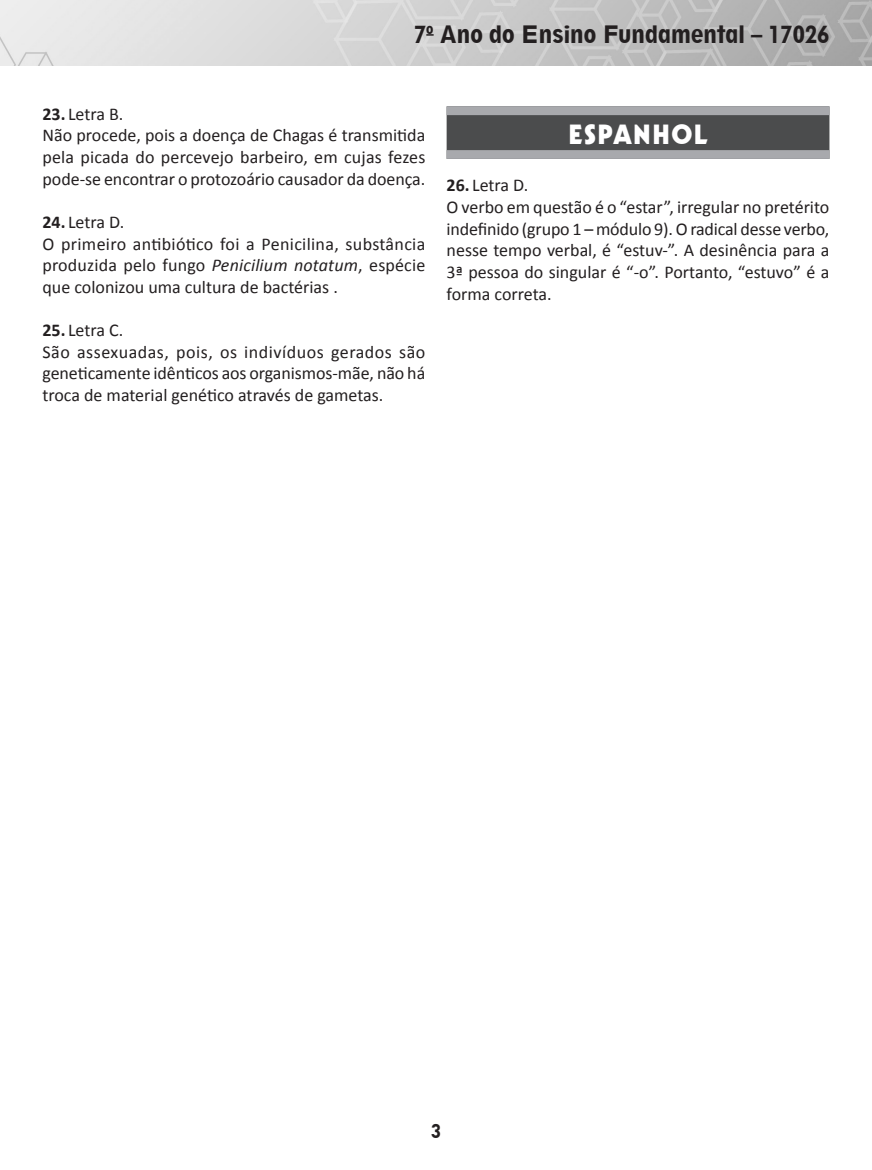
<style>
.page{position:relative;width:872px;height:1170px;background:#fff}
.page>*{position:absolute;margin:0;border:0;box-sizing:border-box;transform-origin:0 0}
.t1{font:27px "Geometric 231 BT Heavy C";letter-spacing:.055em;color:#fff}
.t2{font:800 condensed 22.5px "Geometric 212 BT";color:#231f20}
.t3{font:18px/21.6px "Calibri";color:#231f20}
.t4{font:800 condensed 18px "Geometric 212 BT";color:#231f20}
.s1{font-weight:700}
.s2{font-style:italic}
</style>
<div class="page">
<img style="left:0;top:0;width:872px;height:66px">
<svg style="left:426px;top:34px;width:7px;height:2px"></svg>
<div style="left:446px;top:106px;width:383px;height:53px;background:#4b4c4d"></div>
<div style="left:446px;top:106px;width:383px;height:9px;background:#a8a9ad"></div>
<div style="left:446px;top:150px;width:383px;height:9px;background:#a8a9ad"></div>
<p class="t2" style="left:414px;top:20px;width:417px">7<sup>o</sup> Ano do Ensino Fundamental – 17026</p>
<p class="t3" style="left:43px;top:103px;width:384px"><span class="s1">23.</span> Letra B.<br>Não procede, pois a doença de Chagas é transmitida pela picada do percevejo barbeiro, em cujas fezes pode-se encontrar o protozoário causador da doença.</p>
<p class="t3" style="left:43px;top:211px;width:384px"><span class="s1">24.</span> Letra D.<br>O primeiro antibiótico foi a Penicilina, substância produzida pelo fungo <span class="s2">Penicilium notatum</span>, espécie que colonizou uma cultura de bactérias .</p>
<p class="t3" style="left:42px;top:319px;width:384px"><span class="s1">25.</span> Letra C.<br>São assexuadas, pois, os indivíduos gerados são geneticamente idênticos aos organismos-mãe, não há troca de material genético através de gametas.</p>
<h1 class="t1" style="left:568px;top:118px;width:141px">ESPANHOL</h1>
<p class="t3" style="left:446px;top:175px;width:384px"><span class="s1">26.</span> Letra D.<br>O verbo em questão é o “estar”, irregular no pretérito indefinido (grupo 1 – módulo 9). O radical desse verbo, nesse tempo verbal, é “estuv-”. A desinência para a 3ª pessoa do singular é “-o”. Portanto, “estuvo” é a forma correta.</p>
<p class="t4" style="left:431px;top:1120px;width:11px">3</p>
</div>
